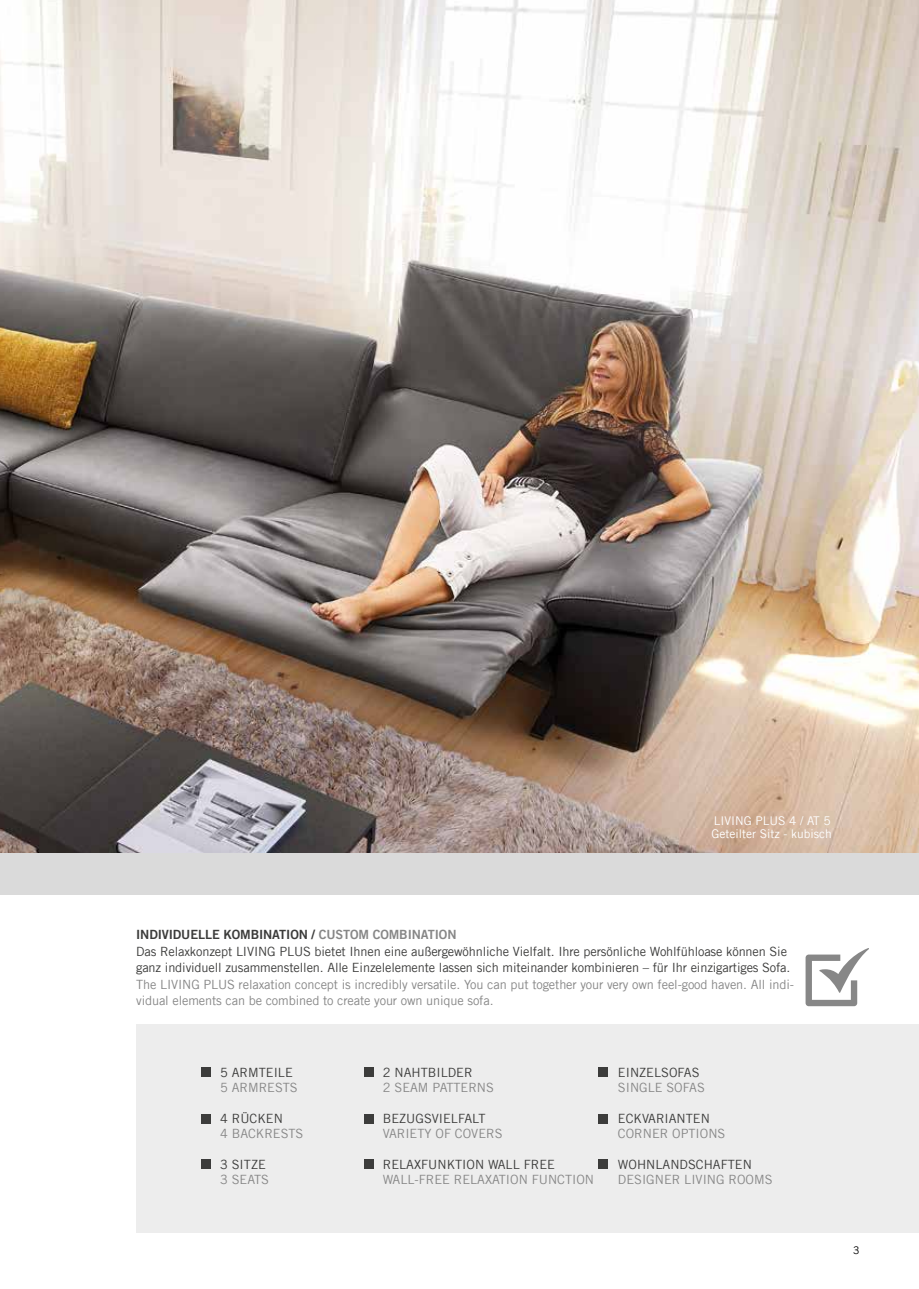
<style>
.page{position:relative;width:919px;height:1289px;background:#fff}
.page>*{position:absolute;margin:0;border:0;box-sizing:border-box;transform-origin:0 0}
.t1{font:12.75px/16.5px "Trade Gothic LT";letter-spacing:-.01em;color:#3c3c3b}
.t2{font:12.75px/16.5px "Trade Gothic LT";letter-spacing:-.01em;color:#878787}
.t3{font:12.75px "Trade Gothic LT Bold Two";letter-spacing:-.01em;color:#3c3c3b}
.t4{font:12px/12.3px "Trade Gothic LT";color:#fff}
.t5{font:10.5px "Trade Gothic LT";color:#000}
.s1{color:#878787}
</style>
<div class="page">
<div style="left:0;top:0;width:918px;height:894px;background:#dadada"></div>
<svg style="left:805px;top:948px;width:64px;height:58px"></svg>
<div style="left:136px;top:1024px;width:782px;height:209px;background:#ededed"></div>
<img style="left:0;top:0;width:918px;height:853px">
<div style="left:201px;top:1067px;width:9px;height:10px;background:#3c3c3b"></div>
<div style="left:201px;top:1113px;width:9px;height:10px;background:#3c3c3b"></div>
<div style="left:201px;top:1158px;width:9px;height:10px;background:#3c3c3b"></div>
<div style="left:364px;top:1067px;width:9px;height:10px;background:#3c3c3b"></div>
<div style="left:364px;top:1113px;width:9px;height:10px;background:#3c3c3b"></div>
<div style="left:364px;top:1158px;width:9px;height:10px;background:#3c3c3b"></div>
<div style="left:598px;top:1067px;width:10px;height:10px;background:#3c3c3b"></div>
<div style="left:598px;top:1113px;width:10px;height:10px;background:#3c3c3b"></div>
<div style="left:598px;top:1158px;width:10px;height:10px;background:#3c3c3b"></div>
<p class="t4" style="left:711px;top:814px;width:122px">LIVING PLUS 4 / AT 5<br>Geteilter Sitz - kubisch</p>
<p class="t3" style="left:136px;top:926px;width:322px">INDIVIDUELLE KOMBINATION / <span class="s1">CUSTOM COMBINATION</span></p>
<p class="t1" style="left:136px;top:942px;width:655px">Das Relaxkonzept LIVING PLUS bietet Ihnen eine außergewöhnliche Vielfalt. Ihre persönliche Wohlfühloase können Sie ganz individuell zusammenstellen. Alle Einzelelemente lassen sich miteinander kombinieren – für Ihr einzigartiges Sofa.</p>
<p class="t2" style="left:136px;top:975px;width:659px">The LIVING PLUS relaxation concept is incredibly versatile. You can put together your very own feel-good haven. All indi&shy;vidual elements can be combined to create your own unique sofa.</p>
<p class="t1" style="left:220px;top:1063px;width:74px">5 ARMTEILE</p>
<p class="t2" style="left:220px;top:1078px;width:79px">5 ARMRESTS</p>
<p class="t1" style="left:220px;top:1109px;width:64px">4 RÜCKEN</p>
<p class="t2" style="left:220px;top:1124px;width:85px">4 BACKRESTS</p>
<p class="t1" style="left:220px;top:1155px;width:47px">3 SITZE</p>
<p class="t2" style="left:220px;top:1170px;width:50px">3 SEATS</p>
<p class="t1" style="left:383px;top:1063px;width:91px">2 NAHTBILDER</p>
<p class="t2" style="left:383px;top:1078px;width:112px">2 SEAM PATTERNS</p>
<p class="t1" style="left:383px;top:1109px;width:104px">BEZUGSVIELFALT</p>
<p class="t2" style="left:383px;top:1124px;width:121px">VARIETY OF COVERS</p>
<p class="t1" style="left:383px;top:1155px;width:173px">RELAXFUNKTION WALL FREE</p>
<p class="t2" style="left:383px;top:1170px;width:213px">WALL-FREE RELAXATION FUNCTION</p>
<p class="t1" style="left:618px;top:1063px;width:83px">EINZELSOFAS</p>
<p class="t2" style="left:618px;top:1078px;width:88px">SINGLE SOFAS</p>
<p class="t1" style="left:618px;top:1109px;width:93px">ECKVARIANTEN</p>
<p class="t2" style="left:618px;top:1124px;width:109px">CORNER OPTIONS</p>
<p class="t1" style="left:618px;top:1155px;width:135px">WOHNLANDSCHAFTEN</p>
<p class="t2" style="left:618px;top:1170px;width:156px">DESIGNER LIVING ROOMS</p>
<p class="t5" style="left:852px;top:1243px;width:8px">3</p>
</div>
